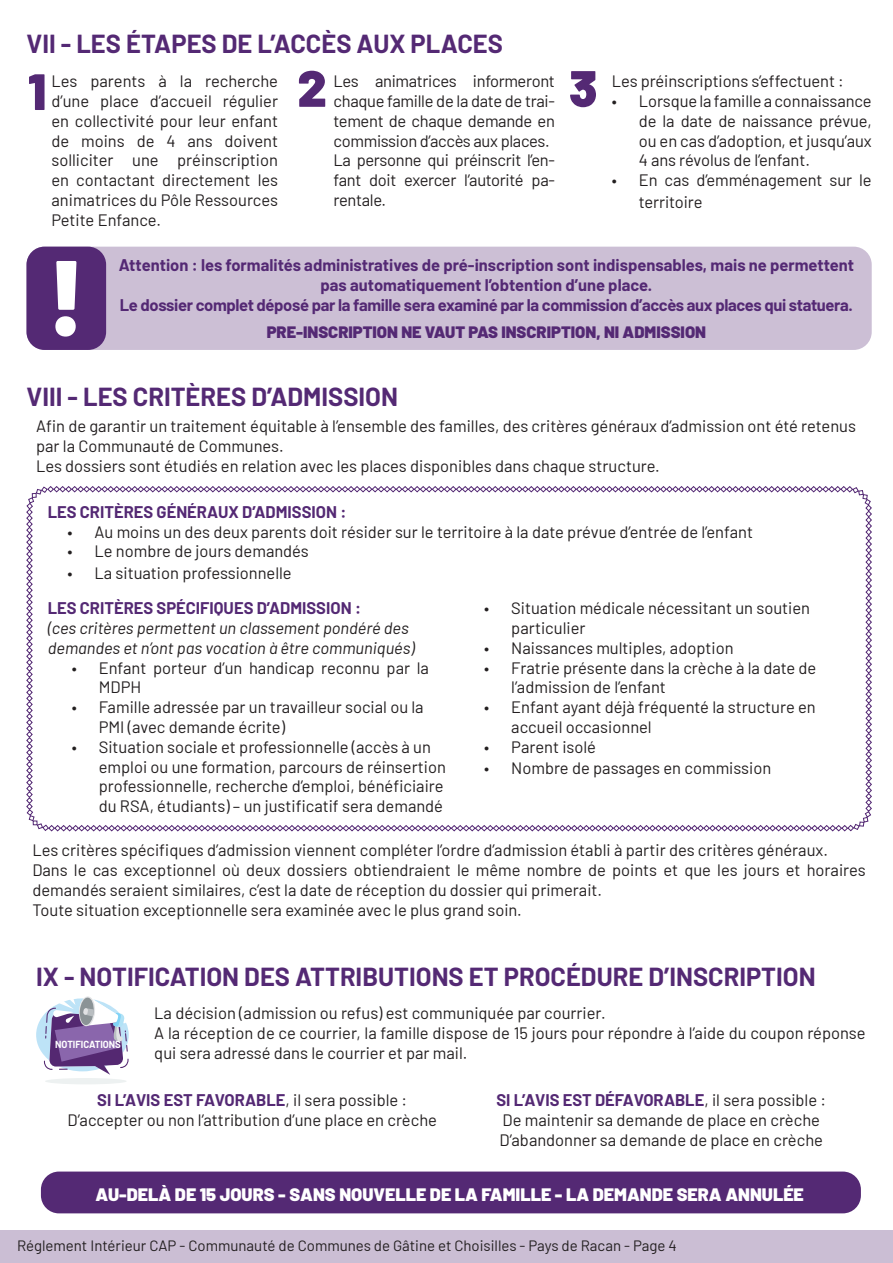
<style>
.page{position:relative;width:893px;height:1263px;background:#fff}
.page>*{position:absolute;margin:0;border:0;box-sizing:border-box;transform-origin:0 0}
.t1{font:900 108px "Barlow";color:#fff}
.t2{font:900 51px "Barlow";color:#542974}
.t3{font:700 25.5px "Barlow";color:#542974}
.t4{font:900 18px "Barlow";color:#fff}
.t5{font:16.5px/19.8px "Barlow";color:#231f20}
.t6{font:700 16.5px/19.8px "Barlow";color:#542974;text-align:center}
.t7{font:16.5px/19.8px "Barlow";letter-spacing:-.02em;color:#231f20}
.t8{font:italic 16.5px/19.8px "Barlow";color:#231f20}
.t9{font:900 16.5px "Barlow";color:#542974}
.t10{font:15px "Barlow";color:#231f20}
.t11{font:700 10.05px "Barlow";color:#fff;scale:.96 1}
.s1{font-weight:700;color:#542974}
</style>
<div class="page">
<div style="left:0;top:1230px;width:893px;height:33px;background:#cbbed4"></div>
<div style="left:26px;top:247px;width:846px;height:103px;background:#ccbfd5;border-radius:18px"></div>
<div style="left:26px;top:247px;width:80px;height:103px;background:#542974;border-radius:18px"></div>
<div style="left:41px;top:1171px;width:820px;height:42px;background:#542974;border-radius:18px"></div>
<div style="left:45px;top:1078px;width:82px;height:6px;background:#edf1f1;border-radius:50%"></div>
<svg style="left:36px;top:996px;width:93px;height:79px"></svg>
<svg style="left:26px;top:486px;width:846px;height:345px"></svg>
<h3 class="t3" style="left:26px;top:25px;width:478px">VII - LES ÉTAPES DE L’ACCÈS AUX PLACES</h3>
<h2 class="t2" style="left:28px;top:53px;width:20px">1</h2>
<p class="t5" style="left:51px;top:70px;width:228px;text-align:justify">Les parents à la recherche d’une place d’accueil régulier en collectivité pour leur enfant de moins de 4 ans doivent solliciter une préinscription en contactant directement les animatrices du Pôle Ressources Petite Enfance.</p>
<h2 class="t2" style="left:297px;top:50px;width:31px">2</h2>
<p class="t7" style="left:334px;top:70px;width:223px">Les animatrices informeront chaque famille de la date de trai&shy;tement de chaque demande en commission d’accès aux places.<br>La personne qui préinscrit l’en&shy;fant doit exercer l’autorité pa&shy;rentale.</p>
<h2 class="t2" style="left:569px;top:50px;width:30px">3</h2>
<p class="t5" style="left:612px;top:70px;width:234px">Les préinscriptions s’effectuent :</p>
<p class="t5" style="left:639px;top:90px;width:234px;text-align:justify;text-indent:-27px">• Lorsque la famille a connaissance de la date de naissance prévue, ou en cas d’adoption, et jusqu’aux 4 ans révolus de l’enfant.</p>
<p class="t5" style="left:639px;top:168px;width:234px;line-height:21.6px;text-indent:-27px">• En cas d’emménagement sur le territoire</p>
<h1 class="t1" style="left:47px;top:216px;width:40px">!</h1>
<p class="t6" style="left:119px;top:254px;width:737px">Attention : les formalités administratives de pré-inscription sont indispensables, mais ne permettent pas automatiquement l’obtention d’une place.<br>Le dossier complet déposé par la famille sera examiné par la commission d’accès aux places qui statuera.</p>
<p class="t9" style="left:267px;top:319px;width:441px">PRE-INSCRIPTION NE VAUT PAS INSCRIPTION, NI ADMISSION</p>
<h3 class="t3" style="left:26px;top:378px;width:373px">VIII - LES CRITÈRES D’ADMISSION</h3>
<p class="t5" style="left:36px;top:415px;width:821px">Afin de garantir un traitement équitable à l’ensemble des familles, des critères généraux d’admission ont été retenus par la Communauté de Communes.<br>Les dossiers sont étudiés en relation avec les places disponibles dans chaque structure.</p>
<p class="t6" style="left:48px;top:501px;width:300px">LES CRITÈRES GÉNÉRAUX D’ADMISSION :</p>
<p class="t5" style="left:68px;top:520px;width:687px">• Au moins un des deux parents doit résider sur le territoire à la date prévue d’entrée de l’enfant</p>
<p class="t5" style="left:68px;top:540px;width:243px">• Le nombre de jours demandés</p>
<p class="t5" style="left:68px;top:562px;width:226px">• La situation professionnelle</p>
<p class="t6" style="left:48px;top:597px;width:315px">LES CRITÈRES SPÉCIFIQUES D’ADMISSION :</p>
<p class="t8" style="left:48px;top:617px;width:368px">(ces critères permettent un classement pondéré des demandes et n’ont pas vocation à être communiqués)</p>
<p class="t5" style="left:99px;top:656px;width:332px;text-indent:-27px">• Enfant porteur d’un handicap reconnu par la<br>MDPH</p>
<p class="t5" style="left:99px;top:696px;width:326px;text-indent:-27px">• Famille adressée par un travailleur social ou la<br>PMI (avec demande écrite)</p>
<p class="t5" style="left:99px;top:736px;width:349px;text-indent:-27px">• Situation sociale et professionnelle (accès à un emploi ou une formation, parcours de réinsertion professionnelle, recherche d’emploi, bénéficiaire du RSA, étudiants) – un justificatif sera demandé</p>
<p class="t5" style="left:511px;top:597px;width:300px;text-indent:-27px">• Situation médicale nécessitant un soutien particulier</p>
<p class="t5" style="left:484px;top:637px;width:251px">• Naissances multiples, adoption</p>
<p class="t5" style="left:511px;top:656px;width:307px;text-indent:-27px">• Fratrie présente dans la crèche à la date de l’admission de l’enfant</p>
<p class="t5" style="left:511px;top:696px;width:306px;text-indent:-27px">• Enfant ayant déjà fréquenté la structure en accueil occasionnel</p>
<p class="t5" style="left:484px;top:736px;width:113px">• Parent isolé</p>
<p class="t5" style="left:484px;top:757px;width:288px">• Nombre de passages en commission</p>
<p class="t5" style="left:32px;top:839px;width:835px">Les critères spécifiques d’admission viennent compléter l’ordre d’admission établi à partir des critères généraux.<br>Dans le cas exceptionnel où deux dossiers obtiendraient le même nombre de points et que les jours et horaires demandés seraient similaires, c’est la date de réception du dossier qui primerait.<br>Toute situation exceptionnelle sera examinée avec le plus grand soin.</p>
<h3 class="t3" style="left:36px;top:957px;width:781px">IX - NOTIFICATION DES ATTRIBUTIONS ET PROCÉDURE D’INSCRIPTION</h3>
<p class="t5" style="left:154px;top:1002px;width:713px">La décision (admission ou refus) est communiquée par courrier.<br>A la réception de ce courrier, la famille dispose de 15 jours pour répondre à l’aide du coupon réponse qui sera adressé dans le courrier et par mail.</p>
<p class="t5" style="left:68px;top:1089px;width:371px;text-align:center"><span class="s1">SI L’AVIS EST FAVORABLE</span>, il sera possible :<br>D’accepter ou non l’attribution d’une place en crèche</p>
<p class="t5" style="left:496px;top:1089px;width:331px"><span class="s1">SI L’AVIS EST DÉFAVORABLE</span>, il sera possible :<br>De maintenir sa demande de place en crèche<br>D’abandonner sa demande de place en crèche</p>
<p class="t4" style="left:96px;top:1181px;width:710px">AU-DELÀ DE 15 JOURS - SANS NOUVELLE DE LA FAMILLE - LA DEMANDE SERA ANNULÉE</p>
<p class="t11" style="left:55px;top:1037px;width:70px">NOTIFICATIONS</p>
<p class="t10" style="left:17px;top:1235px;width:661px">Réglement Intérieur CAP - Communauté de Communes de Gâtine et Choisilles - Pays de Racan - Page 4</p>
</div>
